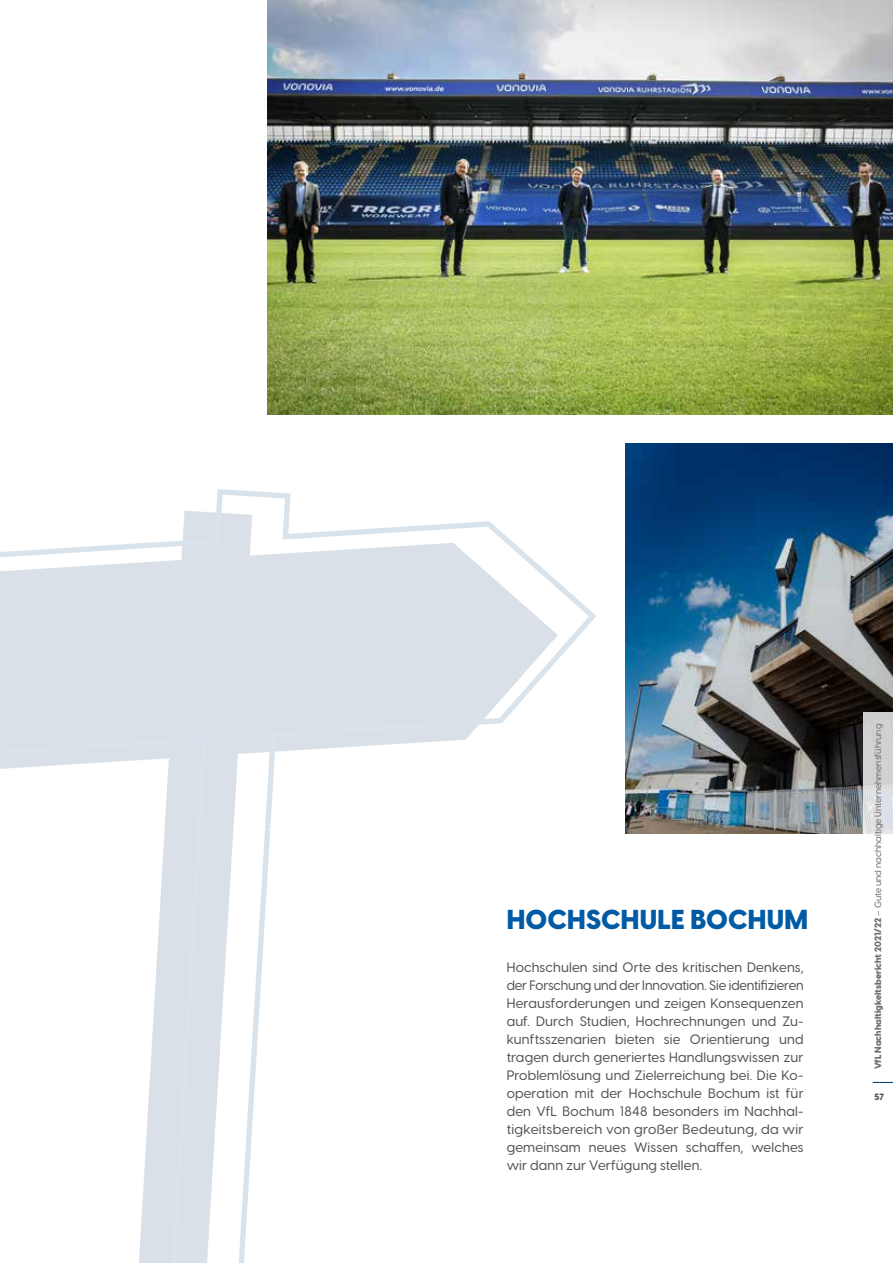
<style>
.page{position:relative;width:893px;height:1263px;background:#fff}
.page>*{position:absolute;margin:0;border:0;box-sizing:border-box;transform-origin:0 0}
.t1{font:800 27px "Visby CF";letter-spacing:.01em;color:#005aa4}
.t2{font:500 13.5px/18px "Visby CF";letter-spacing:.01em;color:#565655;text-align:justify}
.t3{font:500 9px "Visby CF";color:#6e6e6e}
.t4{font:800 9px "Visby CF";color:#565655}
.s1{font-weight:800}
</style>
<div class="page">
<img style="left:625px;top:444px;width:268px;height:390px">
<svg style="left:0;top:489px;width:596px;height:774px"></svg>
<img style="left:268px;top:0;width:625px;height:414px">
<svg style="left:863px;top:712px;width:30px;height:371px"></svg>
<svg style="left:873px;top:1082px;width:20px;height:1px"></svg>
<h1 class="t1" style="left:507px;top:898px;width:303px">HOCHSCHULE BOCHUM</h1>
<p class="t2" style="left:507px;top:957px;width:299px">Hochschulen sind Orte des kritischen Denkens, der Forschung und der Innovation. Sie identifizieren Herausforderungen und zeigen Konsequenzen auf. Durch Studien, Hochrechnungen und Zu&shy;kunftsszenarien bieten sie Orientierung und tragen durch generiertes Handlungswissen zur Problemlösung und Zielerreichung bei. Die Ko&shy;operation mit der Hochschule Bochum ist für den VfL Bochum 1848 besonders im Nachhal&shy;tigkeitsbereich von großer Bedeutung, da wir gemeinsam neues Wissen schaffen, welches wir dann zur Verfügung stellen.</p>
<p class="t3" style="left:871px;top:1069px;width:347px;rotate:-90deg"><span class="s1">VfL Nachhaltigkeitsbericht 2021/22</span> – Gute und nachhaltige Unternehmensführung</p>
<p class="t4" style="left:875px;top:1090px;width:11px">57</p>
</div>
